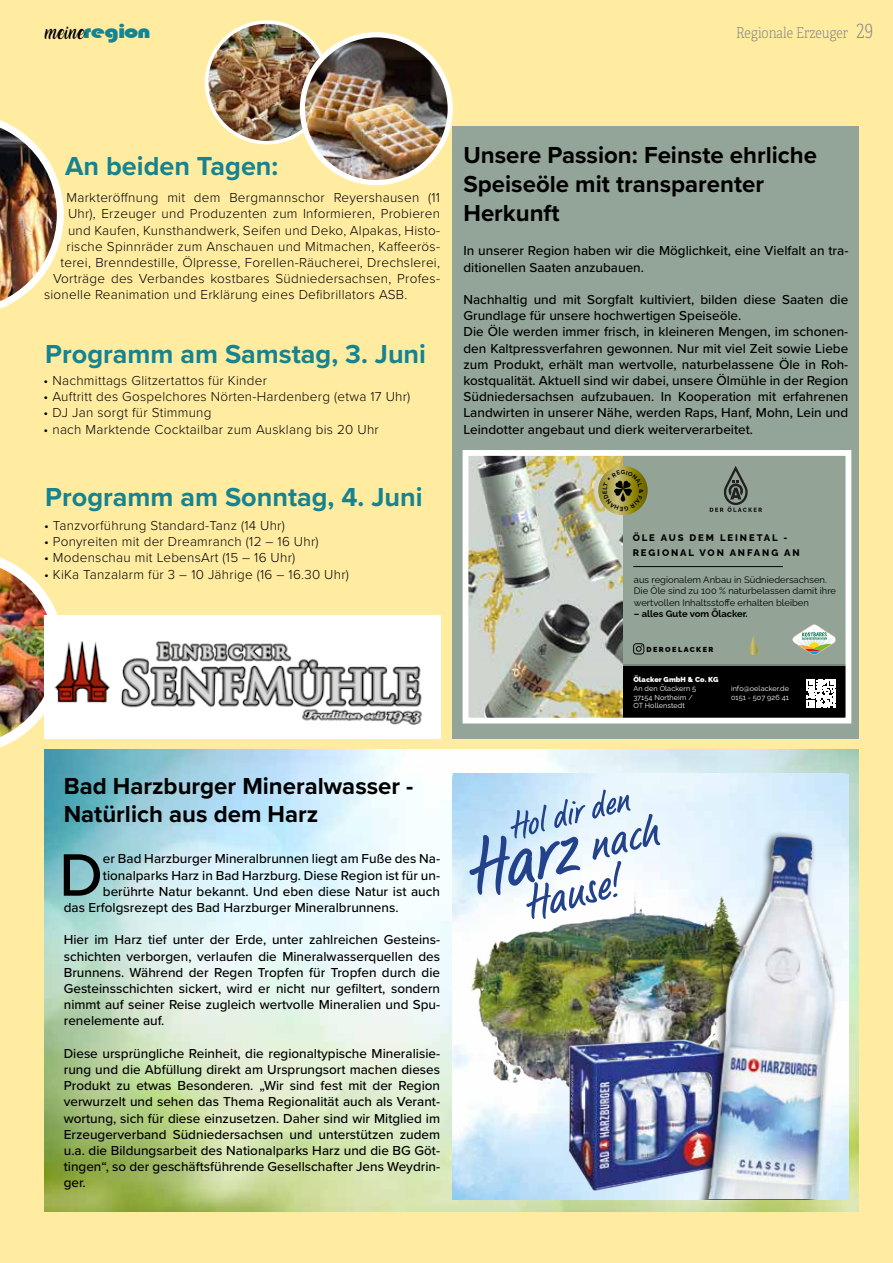
<style>
.page{position:relative;width:893px;height:1263px;background:#ffeca1}
.page>*{position:absolute;margin:0;border:0;box-sizing:border-box;transform-origin:0 0}
.t1{font:500 62.1px "Proxima Nova";color:#000}
.t2{font:700 27px "Proxima Nova";color:#168391}
.t3{font:700 24px/28.8px "Proxima Nova";color:#000}
.t4{font:19.95px "Bauhaus 93";letter-spacing:-.05em;color:#168391;scale:1.27 1}
.t5{font:15px "Adelle Condensed Th";color:#878787}
.t6{font:500 13.5px/16.2px "Proxima Nova";color:#000;text-align:justify}
.t7{font:300 13.5px "Proxima Nova";letter-spacing:.02em;color:#000}
.t8{font:9.45px/11.2px "Raleway";color:#000}
.t9{font:800 9.45px/15.3px "Raleway";letter-spacing:.2em;color:#000}
.t10{font:700 9.45px "Raleway";color:#000}
.t11{font:7.2px/8.7px "Raleway";letter-spacing:.01em;color:#fff}
.t12{font:900 7.2px "Raleway";letter-spacing:.01em;color:#fff}
.t13{font:900 7.2px "Raleway";letter-spacing:.2em;color:#000}
.s1{font-family:"Amarillo";font-size:13.05px;color:#000}
.s2{font-size:19.5px}
</style>
<div class="page">
<img style="left:45px;top:750px;width:814px;height:462px">
<img style="left:453px;top:1104px;width:241px;height:95px">
<img style="left:453px;top:774px;width:395px;height:330px">
<img style="left:460px;top:886px;width:234px;height:229px">
<img style="left:561px;top:1034px;width:133px;height:160px">
<div style="left:694px;top:831px;width:143px;height:368px;background:#000;opacity:.75"></div>
<img style="left:700px;top:826px;width:148px;height:373px">
<svg style="left:469px;top:789px;width:191px;height:130px;background:#c1d2e7"></svg>
<div style="left:453px;top:126px;width:406px;height:612px;background:#93a599"></div>
<hr style="left:633px;top:566px;width:150px;height:1px;background:#000">
<svg style="left:710px;top:466px;width:52px;height:46px"></svg>
<div style="left:622px;top:665px;width:226px;height:56px;background:#000"></div>
<svg style="left:807px;top:679px;width:29px;height:29px"></svg>
<svg style="left:792px;top:624px;width:44px;height:31px"></svg>
<svg style="left:749px;top:636px;width:9px;height:19px"></svg>
<svg style="left:633px;top:643px;width:11px;height:11px"></svg>
<hr style="left:622px;top:664px;width:226px;height:1px;background:#76877d">
<img style="left:470px;top:457px;width:153px;height:259px">
<svg style="left:598px;top:466px;width:50px;height:49px"></svg>
<div style="left:463px;top:450px;width:388px;height:273px;border:6px solid #fff"></div>
<img style="left:207px;top:22px;width:120px;height:121px;border-radius:60px">
<div style="left:205px;top:20px;width:124px;height:124px;border:4px solid #fff;border-radius:50%"></div>
<img style="left:0;top:120px;width:64px;height:189px">
<img style="left:302px;top:35px;width:148px;height:148px;border-radius:74px">
<div style="left:300px;top:32px;width:153px;height:153px;border:5px solid #fff;border-radius:50%"></div>
<img style="left:0;top:557px;width:65px;height:198px">
<img style="left:45px;top:616px;width:395px;height:122px">
<svg style="left:603px;top:470px;width:40px;height:41px;background:#908833"></svg>
<h3 class="t4" style="left:45px;top:20px;width:85px"><span class="s1">MEINE</span>region</h3>
<p class="t5" style="left:736px;top:23px;width:138px">Regionale Erzeuger <span class="s2">29</span></p>
<h2 class="t2" style="left:65px;top:146px;width:215px">An beiden Tagen:</h2>
<p class="t7" style="left:67px;top:188px;width:375px">Markteröffnung mit dem Bergmannschor Reyershausen (11</p>
<p class="t7" style="left:68px;top:204px;width:374px">Uhr), Erzeuger und Produzenten zum Informieren, Probieren</p>
<p class="t7" style="left:68px;top:220px;width:374px">und Kaufen, Kunsthandwerk, Seifen und Deko, Alpakas, Histo-</p>
<p class="t7" style="left:67px;top:236px;width:375px">rische Spinnräder zum Anschauen und Mitmachen, Kaffeerös-</p>
<p class="t7" style="left:61px;top:252px;width:381px">terei, Brenndestille, Ölpresse, Forellen-Räucherei, Drechslerei,</p>
<p class="t7" style="left:53px;top:269px;width:389px">Vorträge des Verbandes kostbares Südniedersachsen, Profes-</p>
<p class="t7" style="left:44px;top:285px;width:365px">sionelle Reanimation und Erklärung eines Defibrillators ASB.</p>
<h2 class="t2" style="left:45px;top:333px;width:382px">Programm am Samstag, 3. Juni</h2>
<p class="t7" style="left:44px;top:370px;width:225px">• Nachmittags Glitzertattos für Kinder</p>
<p class="t7" style="left:44px;top:386px;width:368px">• Auftritt des Gospelchores Nörten-Hardenberg (etwa 17 Uhr)</p>
<p class="t7" style="left:44px;top:403px;width:169px">• DJ Jan sorgt für Stimmung</p>
<p class="t7" style="left:44px;top:419px;width:337px">• nach Marktende Cocktailbar zum Ausklang bis 20 Uhr</p>
<h2 class="t2" style="left:45px;top:477px;width:379px">Programm am Sonntag, 4. Juni</h2>
<p class="t7" style="left:44px;top:515px;width:242px">• Tanzvorführung Standard-Tanz (14 Uhr)</p>
<p class="t7" style="left:44px;top:531px;width:276px">• Ponyreiten mit der Dreamranch (12 – 16 Uhr)</p>
<p class="t7" style="left:44px;top:548px;width:253px">• Modenschau mit LebensArt (15 – 16 Uhr)</p>
<p class="t7" style="left:44px;top:564px;width:306px">• KiKa Tanzalarm für 3 – 10 Jährige (16 – 16.30 Uhr)</p>
<h3 class="t3" style="left:463px;top:140px;width:355px">Unsere Passion: Feinste ehrliche<br>Speiseöle mit transparenter<br>Herkunft</h3>
<p class="t6" style="left:463px;top:242px;width:386px">In unserer Region haben wir die Möglichkeit, eine Vielfalt an tra&shy;ditionellen Saaten anzubauen.</p>
<p class="t6" style="left:463px;top:291px;width:386px;text-align:left">Nachhaltig und mit Sorgfalt kultiviert, bilden diese Saaten die Grundlage für unsere hochwertigen Speiseöle.<br>Die Öle werden immer frisch, in kleineren Mengen, im schonen&shy;den Kaltpressverfahren gewonnen. Nur mit viel Zeit sowie Liebe zum Produkt, erhält man wertvolle, naturbelassene Öle in Roh&shy;kostqualität. Aktuell sind wir dabei, unsere Ölmühle in der Region Südniedersachsen aufzubauen. In Kooperation mit erfahrenen Landwirten in unserer Nähe, werden Raps, Hanf, Mohn, Lein und Leindotter angebaut und dierk weiterverarbeitet.</p>
<p class="t9" style="left:633px;top:529px;width:168px">ÖLE AUS DEM LEINETAL -<br>REGIONAL VON ANFANG AN</p>
<p class="t8" style="left:634px;top:573px;width:204px">aus regionalem Anbau in Südniedersachsen.<br>Die Öle sind zu 100 % naturbelassen damit ihre wertvollen Inhaltsstoffe erhalten bleiben</p>
<p class="t10" style="left:634px;top:606px;width:115px">– alles Gute vom Ölacker.</p>
<p class="t13" style="left:646px;top:644px;width:68px">DEROELACKER</p>
<p class="t12" style="left:633px;top:674px;width:87px">Ölacker GmbH &amp; Co. KG</p>
<p class="t11" style="left:633px;top:683px;width:64px">An den Ölackern 5<br>37154 Northeim /<br>OT Hollenstedt</p>
<p class="t11" style="left:731px;top:683px;width:59px">info@oelacker.de<br>0151 - 507 926 41</p>
<h3 class="t3" style="left:64px;top:770px;width:351px">Bad Harzburger Mineralwasser -<br>Natürlich aus dem Harz</h3>
<h1 class="t1" style="left:59px;top:829px;width:45px">D</h1>
<p class="t6" style="left:103px;top:850px;width:339px">er Bad Harzburger Mineralbrunnen liegt am Fuße des Na-</p>
<p class="t6" style="left:103px;top:866px;width:339px">tionalparks Harz in Bad Harzburg. Diese Region ist für un-</p>
<p class="t6" style="left:103px;top:882px;width:339px">berührte Natur bekannt. Und eben diese Natur ist auch</p>
<p class="t6" style="left:64px;top:899px;width:336px">das Erfolgsrezept des Bad Harzburger Mineralbrunnens.</p>
<p class="t6" style="left:64px;top:931px;width:378px">Hier im Harz tief unter der Erde, unter zahlreichen Gesteins&shy;schichten verborgen, verlaufen die Mineralwasserquellen des Brunnens. Während der Regen Tropfen für Tropfen durch die Gesteinsschichten sickert, wird er nicht nur gefiltert, sondern nimmt auf seiner Reise zugleich wertvolle Mineralien und Spu&shy;renelemente auf.</p>
<p class="t6" style="left:64px;top:1044px;width:378px">Diese ursprüngliche Reinheit, die regionaltypische Mineralisie&shy;rung und die Abfüllung direkt am Ursprungsort machen dieses Produkt zu etwas Besonderen. „Wir sind fest mit der Region verwurzelt und sehen das Thema Regionalität auch als Verant&shy;wortung, sich für diese einzusetzen. Daher sind wir Mitglied im Erzeugerverband Südniedersachsen und unterstützen zudem u.a. die Bildungsarbeit des Nationalparks Harz und die BG Göt&shy;tingen“, so der geschäftsführende Gesellschafter Jens Weydrin&shy;ger.</p>
</div>
